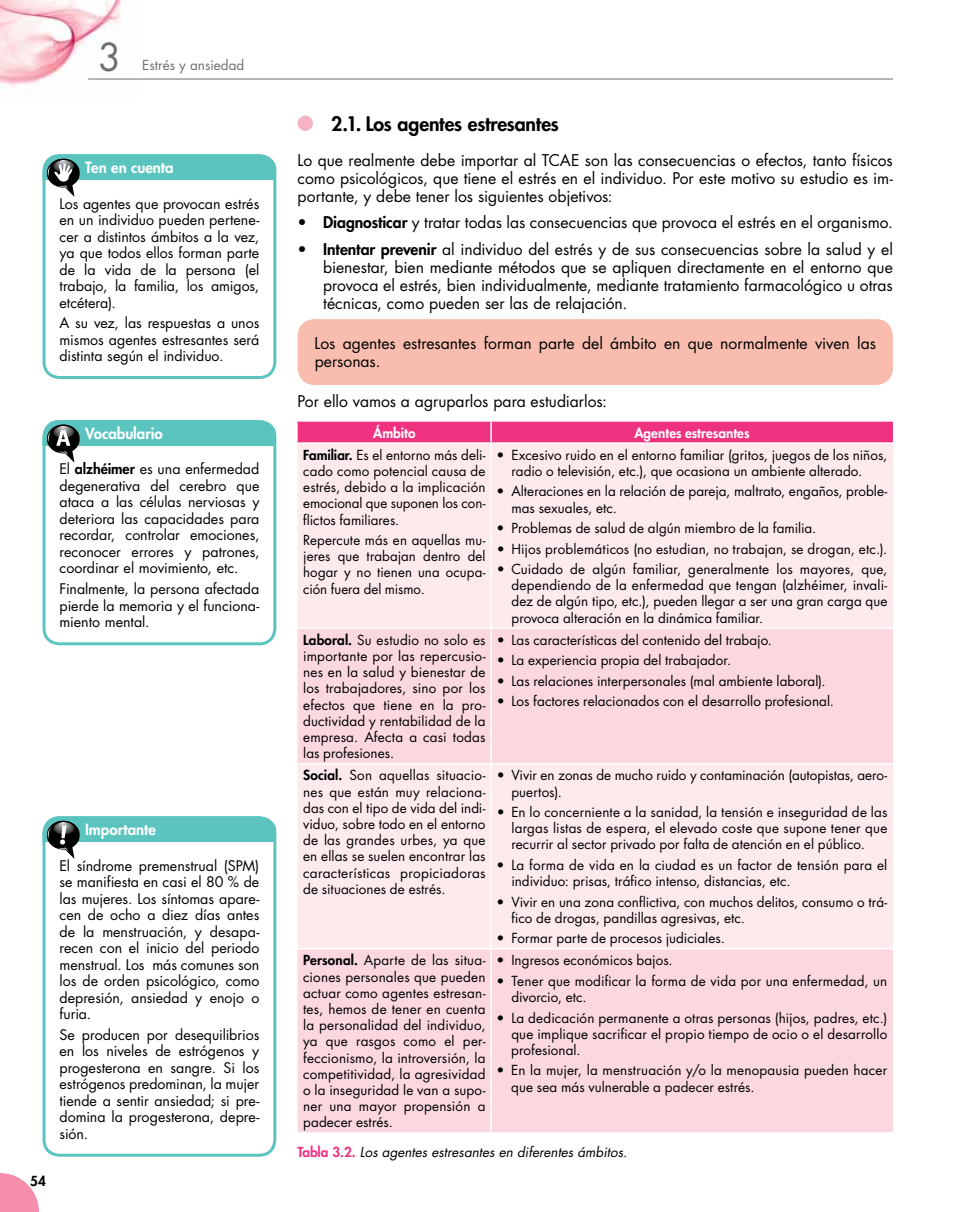
<style>
.page{position:relative;width:978px;height:1212px;background:#fff}
.page>*{position:absolute;margin:0;border:0;box-sizing:border-box;transform-origin:0 0}
.t1{font:37.5px "Futura Std";color:#6d6e71}
.t2{font:800 19.5px "Futura Std";letter-spacing:-.01em;color:#000}
.t3{font:15.75px/18px "Futura Std";color:#000;text-align:justify}
.t4{font:800 15px "Futura Std";color:#fff}
.t5{font:14.25px/16.5px "Futura Std";color:#000;text-align:justify}
.t6{font:13.5px/16.2px "Futura Std";letter-spacing:.005em;color:#000;text-align:justify}
.t7{font:italic 13.5px "Futura Std";color:#000}
.t8{font:800 13.5px "Futura Std";color:#fff}
.t9{font:13.5px "Futura Std";color:#6d6e71}
.t10{font:800 13.5px "Futura Std";color:#000}
.s1{font-weight:800}
.s2{font-weight:800;font-style:normal;color:#ee3280}
</style>
<div class="page">
<img style="left:0;top:0;width:138px;height:88px">
<hr style="left:88px;top:79px;width:805px;height:1px;background:#6d6e71">
<svg style="left:0;top:1173px;width:39px;height:39px"></svg>
<div style="left:298px;top:116px;width:15px;height:15px;background:#f7b2c4;border-radius:50%"></div>
<div style="left:298px;top:319px;width:595px;height:66px;background:#f8bdaf;border-radius:17px"></div>
<div style="left:43px;top:816px;width:233px;height:26px;background:#5bc4bf"></div>
<svg style="left:47px;top:820px;width:33px;height:39px"></svg>
<div style="left:43px;top:816px;width:233px;height:341px;border:3px solid #5bc4bf;border-radius:16px"></div>
<div style="left:43px;top:154px;width:233px;height:26px;background:#5bc4bf"></div>
<svg style="left:47px;top:159px;width:33px;height:38px"></svg>
<div style="left:43px;top:154px;width:233px;height:225px;border:3px solid #5bc4bf;border-radius:16px"></div>
<div style="left:43px;top:420px;width:233px;height:26px;background:#5bc4bf"></div>
<svg style="left:47px;top:424px;width:33px;height:38px"></svg>
<div style="left:43px;top:420px;width:233px;height:225px;border:3px solid #5bc4bf;border-radius:16px"></div>
<div style="left:298px;top:422px;width:595px;height:20px;background:#ee3280"></div>
<div style="left:298px;top:444px;width:595px;height:183px;background:#fdeaed"></div>
<svg style="left:298px;top:629px;width:595px;height:503px;background:#fbdee4"></svg>
<hr style="left:298px;top:763px;width:193px;height:1px;background:#fff">
<hr style="left:490px;top:764px;width:2px;height:184px;background:#fff">
<hr style="left:298px;top:948px;width:193px;height:1px;background:#fff">
<hr style="left:490px;top:422px;width:2px;height:20px;background:#fff">
<hr style="left:491px;top:948px;width:402px;height:1px;background:#fff">
<hr style="left:490px;top:949px;width:2px;height:183px;background:#fff">
<hr style="left:490px;top:629px;width:2px;height:134px;background:#fff">
<hr style="left:491px;top:763px;width:402px;height:1px;background:#fff">
<hr style="left:490px;top:444px;width:2px;height:183px;background:#fff">
<h1 class="t1" style="left:98px;top:33px;width:25px">3</h1>
<p class="t9" style="left:142px;top:56px;width:104px">Estrés y ansiedad</p>
<p class="t4" style="left:85px;top:158px;width:90px">Ten en cuenta</p>
<p class="t5" style="left:60px;top:195px;width:201px">Los agentes que provocan estrés en un individuo pueden pertene&shy;cer a distintos ámbitos a la vez, ya que todos ellos forman parte de la vida de la persona (el trabajo, la familia, los amigos, etcétera).</p>
<p class="t5" style="left:60px;top:315px;width:201px">A su vez, las respuestas a unos mismos agentes estresantes será distinta según el individuo.</p>
<p class="t4" style="left:85px;top:424px;width:79px">Vocabulario</p>
<p class="t5" style="left:60px;top:461px;width:201px">El <span class="s1">alzhéimer</span> es una enfermedad degenerativa del cerebro que ataca a las células nerviosas y deteriora las capacidades para recordar, controlar emociones, reconocer errores y patrones, coordinar el movimiento, etc.</p>
<p class="t5" style="left:60px;top:581px;width:201px">Finalmente, la persona afectada pierde la memoria y el funciona&shy;miento mental.</p>
<p class="t4" style="left:85px;top:820px;width:72px">Importante</p>
<p class="t5" style="left:59px;top:857px;width:201px">El síndrome premenstrual (SPM) se manifiesta en casi el 80 % de las mujeres. Los síntomas apare&shy;cen de ocho a diez días antes de la menstruación, y desapa&shy;recen con el inicio del periodo menstrual. Los más comunes son los de orden psicológico, como depresión, ansiedad y enojo o furia.</p>
<p class="t5" style="left:60px;top:1026px;width:201px">Se producen por desequilibrios en los niveles de estrógenos y progesterona en sangre. Si los estrógenos predominan, la mujer tiende a sentir ansiedad; si pre&shy;domina la progesterona, depre&shy;sión.</p>
<p class="t10" style="left:30px;top:1173px;width:17px">54</p>
<h2 class="t2" style="left:331px;top:111px;width:229px">2.1. Los agentes estresantes</h2>
<p class="t3" style="left:298px;top:151px;width:597px">Lo que realmente debe importar al TCAE son las consecuencias o efectos, tanto físicos como psicológicos, que tiene el estrés en el individuo. Por este motivo su estudio es im&shy;portante, y debe tener los siguientes objetivos:</p>
<p class="t3" style="left:298px;top:214px;width:597px">• <span class="s1">Diagnosticar</span> y tratar todas las consecuencias que provoca el estrés en el organismo.</p>
<p class="t3" style="left:323px;top:240px;width:571px;text-indent:-25px">• <span class="s1">Intentar prevenir</span> al individuo del estrés y de sus consecuencias sobre la salud y el bienestar, bien mediante métodos que se apliquen directamente en el entorno que provoca el estrés, bien individualmente, mediante tratamiento farmacológico u otras técnicas, como pueden ser las de relajación.</p>
<p class="t3" style="left:315px;top:334px;width:563px">Los agentes estresantes forman parte del ámbito en que normalmente viven las personas.</p>
<p class="t3" style="left:298px;top:393px;width:311px">Por ello vamos a agruparlos para estudiarlos:</p>
<p class="t8" style="left:373px;top:424px;width:44px">Ámbito</p>
<p class="t8" style="left:635px;top:424px;width:117px">Agentes estresantes</p>
<p class="t6" style="left:303px;top:447px;width:184px"><span class="s1">Familiar.</span> Es el entorno más deli&shy;cado como potencial causa de estrés, debido a la implicación emocional que suponen los con&shy;flictos familiares.</p>
<p class="t6" style="left:303px;top:532px;width:184px">Repercute más en aquellas mu&shy;jeres que trabajan dentro del hogar y no tienen una ocupa&shy;ción fuera del mismo.</p>
<p class="t6" style="left:511px;top:447px;width:378px;text-indent:-15px">• Excesivo ruido en el entorno familiar (gritos, juegos de los niños, radio o televisión, etc.), que ocasiona un ambiente alterado.</p>
<p class="t6" style="left:511px;top:483px;width:378px;text-indent:-15px">• Alteraciones en la relación de pareja, maltrato, engaños, proble&shy;mas sexuales, etc.</p>
<p class="t6" style="left:497px;top:520px;width:321px">• Problemas de salud de algún miembro de la familia.</p>
<p class="t6" style="left:497px;top:541px;width:392px">• Hijos problemáticos (no estudian, no trabajan, se drogan, etc.).</p>
<p class="t6" style="left:511px;top:561px;width:378px;text-indent:-15px">• Cuidado de algún familiar, generalmente los mayores, que, dependiendo de la enfermedad que tengan (alzhéimer, invali&shy;dez de algún tipo, etc.), pueden llegar a ser una gran carga que provoca alteración en la dinámica familiar.</p>
<p class="t6" style="left:303px;top:632px;width:184px"><span class="s1">Laboral.</span> Su estudio no solo es importante por las repercusio&shy;nes en la salud y bienestar de los trabajadores, sino por los efectos que tiene en la pro&shy;ductividad y rentabilidad de la empresa. Afecta a casi todas las profesiones.</p>
<p class="t6" style="left:497px;top:632px;width:277px">• Las características del contenido del trabajo.</p>
<p class="t6" style="left:497px;top:652px;width:236px">• La experiencia propia del trabajador.</p>
<p class="t6" style="left:497px;top:673px;width:331px">• Las relaciones interpersonales (mal ambiente laboral).</p>
<p class="t6" style="left:497px;top:693px;width:339px">• Los factores relacionados con el desarrollo profesional.</p>
<p class="t6" style="left:303px;top:767px;width:184px"><span class="s1">Social.</span> Son aquellas situacio&shy;nes que están muy relaciona&shy;das con el tipo de vida del indi&shy;viduo, sobre todo en el entorno de las grandes urbes, ya que en ellas se suelen encontrar las características propiciadoras de situaciones de estrés.</p>
<p class="t6" style="left:511px;top:767px;width:378px;text-indent:-15px">• Vivir en zonas de mucho ruido y contaminación (autopistas, aero&shy;puertos).</p>
<p class="t6" style="left:511px;top:804px;width:378px;text-indent:-15px">• En lo concerniente a la sanidad, la tensión e inseguridad de las largas listas de espera, el elevado coste que supone tener que recurrir al sector privado por falta de atención en el público.</p>
<p class="t6" style="left:511px;top:857px;width:378px;text-indent:-15px">• La forma de vida en la ciudad es un factor de tensión para el individuo: prisas, tráfico intenso, distancias, etc.</p>
<p class="t6" style="left:511px;top:894px;width:378px;text-indent:-15px">• Vivir en una zona conflictiva, con muchos delitos, consumo o trá&shy;fico de drogas, pandillas agresivas, etc.</p>
<p class="t6" style="left:497px;top:930px;width:230px">• Formar parte de procesos judiciales.</p>
<p class="t6" style="left:303px;top:952px;width:184px"><span class="s1">Personal.</span> Aparte de las situa&shy;ciones personales que pueden actuar como agentes estresan&shy;tes, hemos de tener en cuenta la personalidad del individuo, ya que rasgos como el per&shy;feccionismo, la introversión, la competitividad, la agresividad o la inseguridad le van a supo&shy;ner una mayor propensión a padecer estrés.</p>
<p class="t6" style="left:497px;top:952px;width:178px">• Ingresos económicos bajos.</p>
<p class="t6" style="left:511px;top:973px;width:378px;text-indent:-15px">• Tener que modificar la forma de vida por una enfermedad, un divorcio, etc.</p>
<p class="t6" style="left:511px;top:1009px;width:378px;text-indent:-15px">• La dedicación permanente a otras personas (hijos, padres, etc.) que implique sacrificar el propio tiempo de ocio o el desarrollo profesional.</p>
<p class="t6" style="left:511px;top:1062px;width:378px;text-indent:-15px">• En la mujer, la menstruación y/o la menopausia pueden hacer que sea más vulnerable a padecer estrés.</p>
<p class="t7" style="left:298px;top:1143px;width:331px"><span class="s2">Tabla 3.2.</span> Los agentes estresantes en diferentes ámbitos.</p>
</div>
